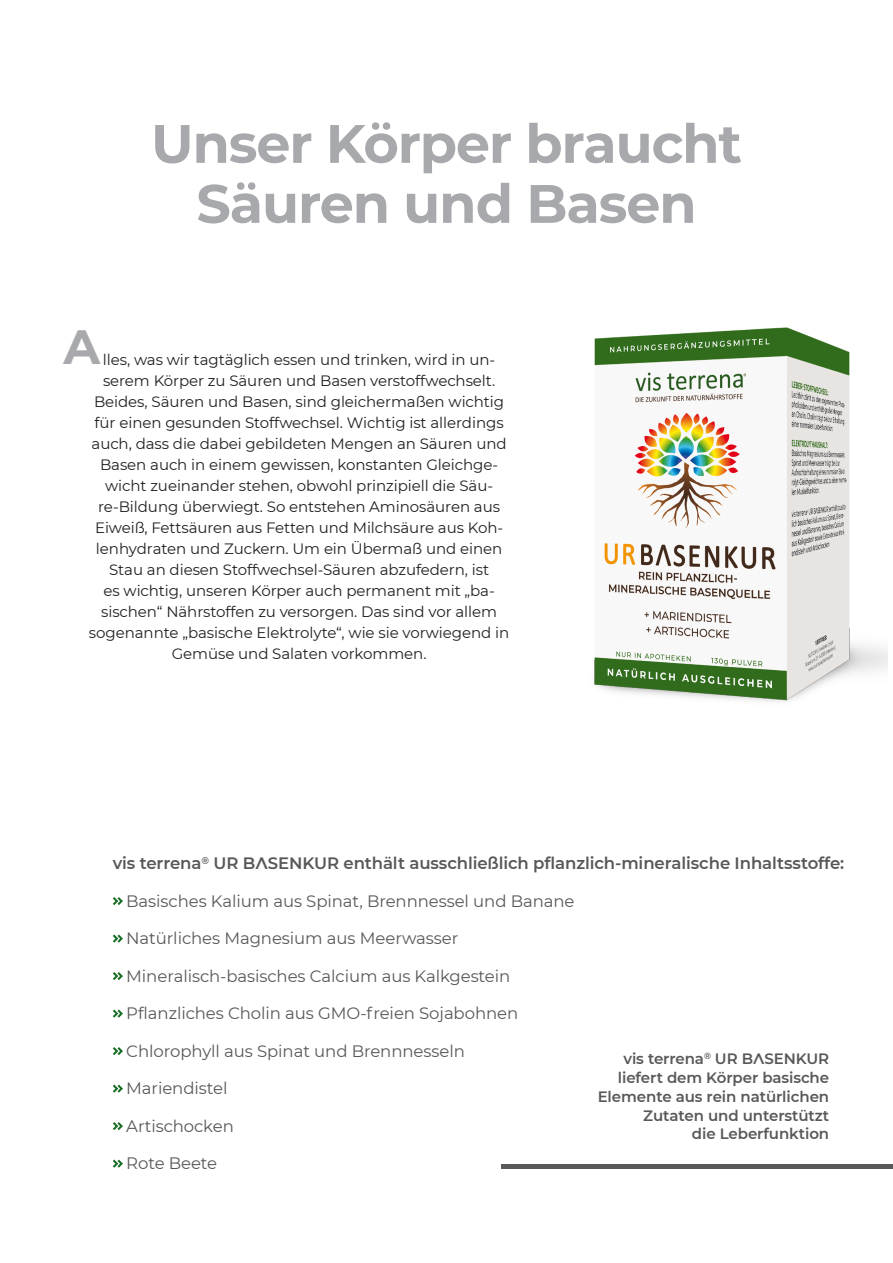
<style>
.page{position:relative;width:893px;height:1263px;background:#fff}
.page>*{position:absolute;margin:0;border:0;box-sizing:border-box;transform-origin:0 0}
.Headline{font:700 54px "Montserrat";letter-spacing:-.02em;color:#a8a9ad}
.t1{font:700 48px "Montserrat";color:#a8a9ad}
.Fließtext_Blocksatz{font:16.5px "Montserrat";letter-spacing:-.005em;color:#57585a}
.Fließtext_Blocksatz-2{font:600 16.5px "Montserrat";letter-spacing:-.005em;color:#57585a}
.Fließtext_Blocksatz-3{font:15px/21px "Montserrat";letter-spacing:-.005em;color:#231f20;text-align:center}
.Fließtext_Blocksatz-4{font:600 15px/18.8px "Montserrat";letter-spacing:-.005em;color:#57585a;text-align:right}
</style>
<div class="page">
<svg style="left:113px;top:897px;width:10px;height:8px"></svg>
<svg style="left:113px;top:934px;width:10px;height:9px"></svg>
<svg style="left:113px;top:972px;width:10px;height:8px"></svg>
<svg style="left:113px;top:1009px;width:10px;height:9px"></svg>
<svg style="left:113px;top:1047px;width:10px;height:8px"></svg>
<svg style="left:113px;top:1084px;width:10px;height:9px"></svg>
<svg style="left:113px;top:1122px;width:10px;height:8px"></svg>
<svg style="left:113px;top:1159px;width:10px;height:9px"></svg>
<hr style="left:502px;top:1164px;width:391px;height:4px;background:#57585a">
<img style="left:594px;top:327px;width:294px;height:375px">
<p class="Headline" style="left:151px;top:105px;width:592px">Unser Körper braucht</p>
<p class="Headline" style="left:196px;top:165px;width:502px">Säuren und Basen</p>
<p class="t1" style="left:63px;top:312px;width:38px">A</p>
<p class="Fließtext_Blocksatz-3" style="left:89px;top:348px;width:422px">lles, was wir tagtäglich essen und trinken, wird in un&shy;serem Körper zu Säuren und Basen verstoffwechselt.<br>Beides, Säuren und Basen, sind gleichermaßen wichtig für einen gesunden Stoffwechsel. Wichtig ist allerdings auch, dass die dabei gebildeten Mengen an Säuren und Basen auch in einem gewissen, konstanten Gleichge&shy;wicht zueinander stehen, obwohl prinzipiell die Säu&shy;re-Bildung überwiegt. So entstehen Aminosäuren aus Eiweiß, Fettsäuren aus Fetten und Milchsäure aus Koh&shy;lenhydraten und Zuckern. Um ein Übermaß und einen Stau an diesen Stoffwechsel-Säuren abzufedern, ist<br>es wichtig, unseren Körper auch permanent mit „ba&shy;sischen“ Nährstoffen zu versorgen. Das sind vor allem sogenannte „basische Elektrolyte“, wie sie vorwiegend in Gemüse und Salaten vorkommen.</p>
<p class="Fließtext_Blocksatz-2" style="left:113px;top:852px;width:733px">vis terrena<sup>®</sup> UR BЛSENKUR enthält ausschließlich pflanzlich-mineralische Inhaltsstoffe:</p>
<p class="Fließtext_Blocksatz" style="left:126px;top:889px;width:450px">Basisches Kalium aus Spinat, Brennnessel und Banane</p>
<p class="Fließtext_Blocksatz" style="left:126px;top:927px;width:334px">Natürliches Magnesium aus Meerwasser</p>
<p class="Fließtext_Blocksatz" style="left:126px;top:964px;width:386px">Mineralisch-basisches Calcium aus Kalkgestein</p>
<p class="Fließtext_Blocksatz" style="left:126px;top:1002px;width:393px">Pflanzliches Cholin aus GMO-freien Sojabohnen</p>
<p class="Fließtext_Blocksatz" style="left:126px;top:1039px;width:340px">Chlorophyll aus Spinat und Brennnesseln</p>
<p class="Fließtext_Blocksatz" style="left:126px;top:1077px;width:103px">Mariendistel</p>
<p class="Fließtext_Blocksatz" style="left:126px;top:1114px;width:109px">Artischocken</p>
<p class="Fließtext_Blocksatz" style="left:126px;top:1152px;width:92px">Rote Beete</p>
<p class="Fließtext_Blocksatz-4" style="left:598px;top:1049px;width:233px">vis terrena<sup>®</sup> UR BЛSENKUR liefert dem Körper basische<br>Elemente aus rein natürlichen<br>Zutaten und unterstützt</p>
<p class="Fließtext_Blocksatz-4" style="left:692px;top:1124px;width:139px">die Leberfunktion</p>
</div>
